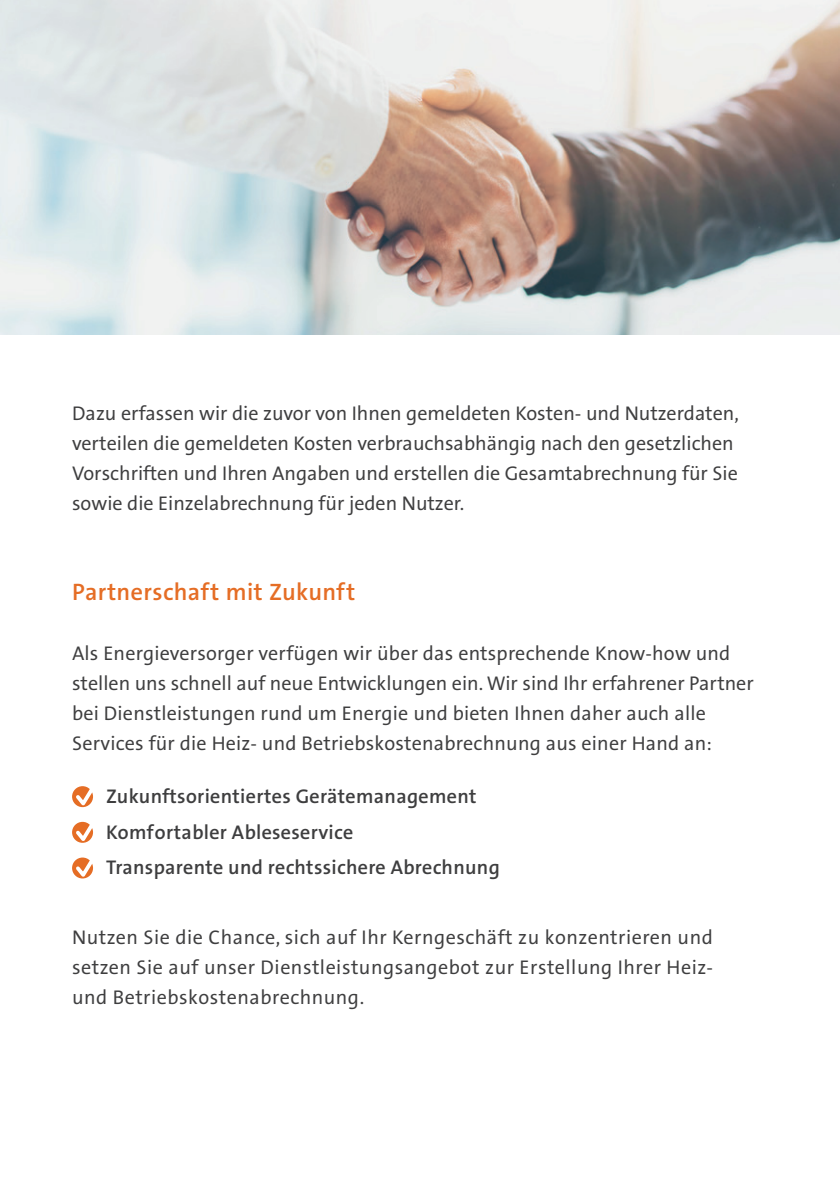
<style>
.page{position:relative;width:840px;height:1191px;background:#fff}
.page>*{position:absolute;margin:0;border:0;box-sizing:border-box;transform-origin:0 0}
.t1{font:700 24px "Thesans Badenova";letter-spacing:.015em;color:#e56d25}
.t2{font:20px/30px "Thesans Badenova";color:#3e3e3f}
.t3{font:700 20px/35.6px "Thesans Badenova";letter-spacing:.015em;color:#3e3e3f}
</style>
<div class="page">
<svg style="left:72px;top:786px;width:21px;height:22px"></svg>
<svg style="left:72px;top:821px;width:21px;height:22px"></svg>
<svg style="left:72px;top:857px;width:21px;height:22px"></svg>
<img style="left:0;top:0;width:839px;height:334px">
<p class="t2" style="left:72px;top:399px;width:668px">Dazu erfassen wir die zuvor von Ihnen gemeldeten Kosten- und Nutzerdaten, verteilen die gemeldeten Kosten verbrauchsabhängig nach den gesetzlichen Vorschriften und Ihren Angaben und erstellen die Gesamtabrechnung für Sie sowie die Einzelabrechnung für jeden Nutzer.</p>
<p class="t1" style="left:72px;top:580px;width:284px">Partnerschaft mit Zukunft</p>
<p class="t2" style="left:72px;top:639px;width:682px">Als Energieversorger verfügen wir über das entsprechende Know-how und stellen uns schnell auf neue Entwicklungen ein. Wir sind Ihr erfahrener Partner bei Dienstleistungen rund um Energie und bieten Ihnen daher auch alle Services für die Heiz- und Betriebskostenabrechnung aus einer Hand an:</p>
<p class="t3" style="left:106px;top:779px;width:395px">Zukunftsorientiertes Gerätemanagement<br>Komfortabler Ableseservice<br>Transparente und rechtssichere Abrechnung</p>
<p class="t2" style="left:72px;top:923px;width:642px;text-align:justify">Nutzen Sie die Chance, sich auf Ihr Kerngeschäft zu konzentrieren und setzen Sie auf unser Dienstleistungsangebot zur Erstellung Ihrer Heiz&shy;und Betriebskostenabrechnung.</p>
</div>
